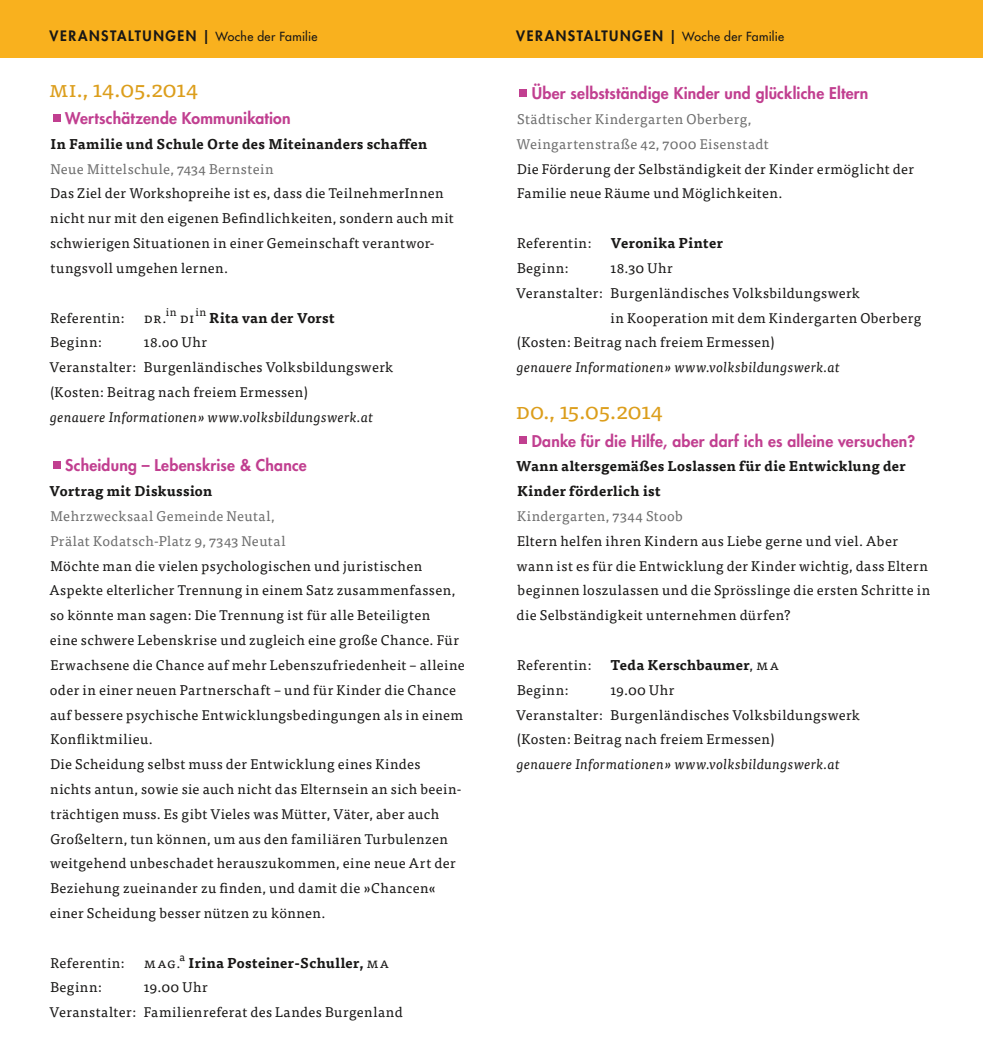
<style>
.page{position:relative;width:983px;height:1042px;background:#fff}
.page>*{position:absolute;margin:0;border:0;box-sizing:border-box;transform-origin:0 0}
.t1{font:22.75px "Tisa Pro";color:#dc9e1c}
.t2{font:800 15.75px "Futura";letter-spacing:.015em;color:#c13f90}
.t3{font:14px/24.8px "Tisa Pro";letter-spacing:.03em;color:#181716}
.t4{font:700 14px/24.8px "Tisa Pro";letter-spacing:.025em;color:#181716}
.t5{font:14px/24.8px "Tisa Pro";letter-spacing:.035em;color:#6e6e6e}
.t6{font:italic 14px "Tisa Pro";letter-spacing:.02em;color:#181716}
.t7{font:800 14px "Futura";letter-spacing:.105em;color:#181716}
.t8{font:11.2px "Tisa Pro";color:#181716}
.s1{font-weight:400;font-size:12.25px}
.s2{font-weight:400}
</style>
<div class="page">
<div style="left:0;top:0;width:982px;height:58px;background:#f9b11e"></div>
<div style="left:53px;top:114px;width:7px;height:8px;background:#c13f90"></div>
<div style="left:53px;top:461px;width:7px;height:8px;background:#c13f90"></div>
<div style="left:519px;top:89px;width:7px;height:8px;background:#c13f90"></div>
<div style="left:519px;top:437px;width:7px;height:7px;background:#c13f90"></div>
<p class="t7" style="left:50px;top:27px;width:269px">VERANSTALTUNGEN | <span class="s1">Woche der Familie</span></p>
<p class="t7" style="left:516px;top:27px;width:269px">VERANSTALTUNGEN | <span class="s1">Woche der Familie</span></p>
<h1 class="t1" style="left:49px;top:72px;width:151px">mi., 14.05.2014</h1>
<p class="t2" style="left:65px;top:108px;width:227px">Wertschätzende Kommunikation</p>
<p class="t4" style="left:50px;top:131px;width:378px">In Familie und Schule Orte des Miteinanders schaffen</p>
<p class="t5" style="left:50px;top:155px;width:224px">Neue Mittelschule, 7434 Bernstein</p>
<p class="t3" style="left:50px;top:180px;width:405px">Das Ziel der Workshopreihe ist es, dass die TeilnehmerInnen nicht nur mit den eigenen Befindlichkeiten, sondern auch mit schwierigen Situationen in einer Gemeinschaft verantwor&shy;tungsvoll umgehen lernen.</p>
<p class="t3" style="left:50px;top:304px;width:76px">Referentin:</p>
<p class="t3" style="left:144px;top:304px;width:24px">dr.</p>
<p class="t8" style="left:166px;top:304px;width:12px">in</p>
<p class="t8" style="left:195px;top:304px;width:12px">in</p>
<p class="t4" style="left:209px;top:304px;width:127px">Rita van der Vorst</p>
<p class="t3" style="left:180px;top:304px;width:16px">di</p>
<p class="t3" style="left:50px;top:329px;width:345px;text-indent:94px">18.o0 Uhr<br>Veranstalter: Burgenländisches Volksbildungswerk (Kosten: Beitrag nach freiem Ermessen)</p>
<p class="t6" style="left:50px;top:407px;width:324px">genauere Informationen» www.volksbildungswerk.at</p>
<p class="t2" style="left:65px;top:455px;width:243px">Scheidung – Lebenskrise &amp; Chance</p>
<p class="t4" style="left:49px;top:478px;width:164px">Vortrag mit Diskussion</p>
<p class="t5" style="left:50px;top:503px;width:236px">Mehrzwecksaal Gemeinde Neutal,<br>Prälat Kodatsch-Platz 9, 7343 Neutal</p>
<p class="t3" style="left:49px;top:552px;width:417px">Möchte man die vielen psychologischen und juristischen Aspekte elterlicher Trennung in einem Satz zusammenfassen, so könnte man sagen: Die Trennung ist für alle Beteiligten<br>eine schwere Lebenskrise und zugleich eine große Chance. Für Erwachsene die Chance auf mehr Lebenszufriedenheit – alleine oder in einer neuen Partnerschaft – und für Kinder die Chance auf bessere psychische Entwicklungsbedingungen als in einem Konfliktmilieu.<br>Die Scheidung selbst muss der Entwicklung eines Kindes<br>nichts antun, sowie sie auch nicht das Elternsein an sich beein&shy;trächtigen muss. Es gibt Vieles was Mütter, Väter, aber auch Großeltern, tun können, um aus den familiären Turbulenzen weitgehend unbeschadet herauszukommen, eine neue Art der Beziehung zueinander zu finden, und damit die »Chancen« einer Scheidung besser nützen zu können.</p>
<p class="t3" style="left:50px;top:949px;width:76px">Referentin:</p>
<p class="t3" style="left:144px;top:949px;width:38px">mag.</p>
<p class="t3" style="left:50px;top:329px;width:53px">Beginn:</p>
<p class="t8" style="left:180px;top:949px;width:7px">a</p>
<p class="t4" style="left:188px;top:949px;width:202px">Irina Posteiner-Schuller, <span class="s2">ma</span></p>
<p class="t3" style="left:50px;top:974px;width:354px;text-indent:94px">19.00 Uhr<br>Veranstalter: Familienreferat des Landes Burgenland</p>
<p class="t3" style="left:50px;top:974px;width:53px">Beginn:</p>
<p class="t2" style="left:531px;top:83px;width:338px">Über selbstständige Kinder und glückliche Eltern</p>
<p class="t5" style="left:516px;top:106px;width:254px">Städtischer Kindergarten Oberberg,<br>Weingartenstraße 42, 7000 Eisenstadt</p>
<p class="t3" style="left:517px;top:155px;width:398px">Die Förderung der Selbständigkeit der Kinder ermöglicht der<br>Familie neue Räume und Möglichkeiten.</p>
<p class="t3" style="left:517px;top:230px;width:76px">Referentin:</p>
<p class="t4" style="left:610px;top:230px;width:114px">Veronika Pinter</p>
<p class="t3" style="left:517px;top:255px;width:53px">Beginn:</p>
<p class="t3" style="left:610px;top:255px;width:64px">18.30 Uhr</p>
<p class="t3" style="left:516px;top:280px;width:345px">Veranstalter: Burgenländisches Volksbildungswerk</p>
<p class="t3" style="left:610px;top:304px;width:312px">in Kooperation mit dem Kindergarten Oberberg</p>
<p class="t3" style="left:516px;top:329px;width:259px">(Kosten: Beitrag nach freiem Ermessen)</p>
<p class="t6" style="left:516px;top:357px;width:324px">genauere Informationen» www.volksbildungswerk.at</p>
<h1 class="t1" style="left:515px;top:394px;width:149px">do., 15.05.2014</h1>
<p class="t2" style="left:531px;top:431px;width:385px">Danke für die Hilfe, aber darf ich es alleine versuchen?</p>
<p class="t4" style="left:516px;top:453px;width:390px">Wann altersgemäßes Loslassen für die Entwicklung der<br>Kinder förderlich ist</p>
<p class="t5" style="left:517px;top:503px;width:167px">Kindergarten, 7344 Stoob</p>
<p class="t3" style="left:516px;top:528px;width:415px">Eltern helfen ihren Kindern aus Liebe gerne und viel. Aber wann ist es für die Entwicklung der Kinder wichtig, dass Eltern beginnen loszulassen und die Sprösslinge die ersten Schritte in die Selbständigkeit unternehmen dürfen?</p>
<p class="t3" style="left:517px;top:652px;width:76px">Referentin:</p>
<p class="t4" style="left:610px;top:652px;width:170px">Teda Kerschbaumer<span class="s2">, ma</span></p>
<p class="t3" style="left:517px;top:676px;width:53px">Beginn:</p>
<p class="t3" style="left:516px;top:676px;width:345px;text-indent:94px">19.00 Uhr<br>Veranstalter: Burgenländisches Volksbildungswerk (Kosten: Beitrag nach freiem Ermessen)</p>
<p class="t6" style="left:516px;top:754px;width:324px">genauere Informationen» www.volksbildungswerk.at</p>
</div>
